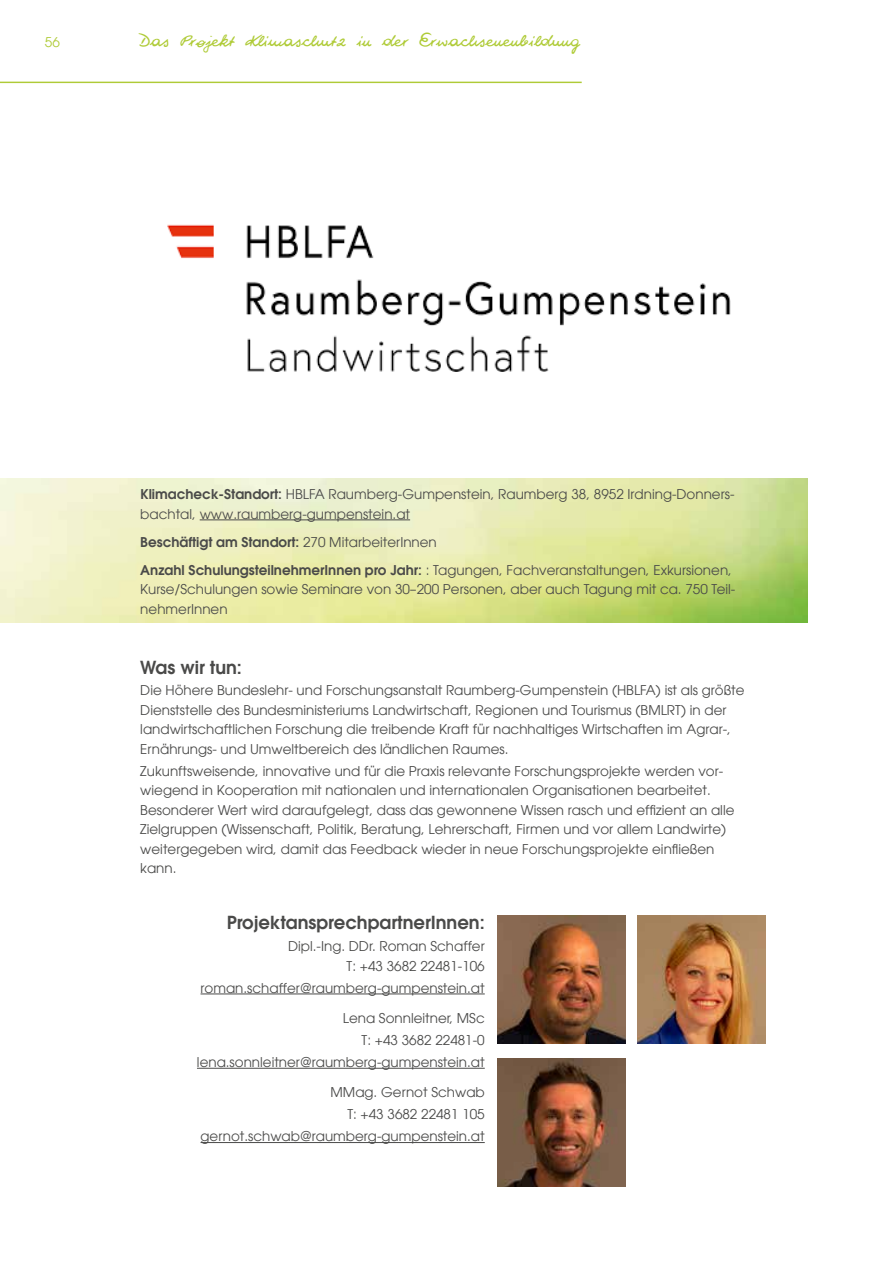
<style>
.page{position:relative;width:893px;height:1263px;background:#fff}
.page>*{position:absolute;margin:0;border:0;box-sizing:border-box;transform-origin:0 0}
.t1{font:21px "WIP Sugar Baby";color:#afcb37}
.t2{font:600 18px "Avant Garde LT";color:#4a4a49}
.t3{font:13.5px/19.5px "Avant Garde LT";color:#4a4a49}
.t4{font:13.5px "Avant Garde LT";color:#afcb37}
.s1{font-weight:600}
</style>
<div class="page">
<img style="left:0;top:478px;width:808px;height:145px">
<hr style="left:200px;top:519px;width:210px;height:1px;background:#4a4a49">
<hr style="left:0;top:82px;width:582px;height:1px;background:#afcb37">
<img style="left:167px;top:224px;width:564px;height:148px">
<hr style="left:201px;top:993px;width:284px;height:1px;background:#4a4a49">
<hr style="left:197px;top:1068px;width:288px;height:1px;background:#4a4a49">
<hr style="left:201px;top:1142px;width:284px;height:1px;background:#4a4a49">
<img style="left:638px;top:916px;width:127px;height:127px">
<img style="left:497px;top:916px;width:128px;height:127px">
<img style="left:497px;top:1059px;width:128px;height:127px">
<p class="t4" style="left:45px;top:34px;width:16px">56</p>
<h1 class="t1" style="left:140px;top:30px;width:441px">Das Projekt Klimaschutz in der Erwachsenenbildung</h1>
<p class="t3" style="left:140px;top:484px;width:596px"><span class="s1">Klimacheck-Standort:</span> HBLFA Raumberg-Gumpenstein, Raumberg 38, 8952 Irdning-Donners&shy;bachtal, www.raumberg-gumpenstein.at</p>
<p class="t3" style="left:140px;top:527px;width:593px;line-height:28px"><span class="s1">Beschäftigt am Standort:</span> 270 MitarbeiterInnen<br><span class="s1">Anzahl SchulungsteilnehmerInnen pro Jahr:</span> : Tagungen, Fachveranstaltungen, Exkursionen,</p>
<p class="t3" style="left:140px;top:579px;width:597px">Kurse/Schulungen sowie Seminare von 30–200 Personen, aber auch Tagung mit ca. 750 Teil&shy;nehmerInnen</p>
<h2 class="t2" style="left:140px;top:655px;width:103px">Was wir tun:</h2>
<p class="t3" style="left:140px;top:681px;width:606px">Die Höhere Bundeslehr- und Forschungsanstalt Raumberg-Gumpenstein (HBLFA) ist als größte Dienststelle des Bundesministeriums Landwirtschaft, Regionen und Tourismus (BMLRT) in der landwirtschaftlichen Forschung die treibende Kraft für nachhaltiges Wirtschaften im Agrar-, Ernährungs- und Umweltbereich des ländlichen Raumes.</p>
<p class="t3" style="left:140px;top:761px;width:596px">Zukunftsweisende, innovative und für die Praxis relevante Forschungsprojekte werden vor&shy;wiegend in Kooperation mit nationalen und internationalen Organisationen bearbeitet.<br>Besonderer Wert wird daraufgelegt, dass das gewonnene Wissen rasch und effizient an alle Zielgruppen (Wissenschaft, Politik, Beratung, Lehrerschaft, Firmen und vor allem Landwirte) weitergegeben wird, damit das Feedback wieder in neue Forschungsprojekte einfließen kann.</p>
<h2 class="t2" style="left:227px;top:911px;width:260px">ProjektansprechpartnerInnen:</h2>
<p class="t3" style="left:288px;top:936px;width:198px;text-align:right">Dipl.-Ing. DDr. Roman Schaffer<br>T: +43 3682 22481-106</p>
<p class="t3" style="left:201px;top:978px;width:286px">roman.schaffer@raumberg-gumpenstein.at</p>
<p class="t3" style="left:197px;top:1007px;width:289px;line-height:21.9px;text-align:right">Lena Sonnleitner, MSc<br>T: +43 3682 22481-0 lena.sonnleitner@raumberg-gumpenstein.at</p>
<p class="t3" style="left:201px;top:1081px;width:286px;line-height:21.9px;text-align:right">MMag. Gernot Schwab<br>T: +43 3682 22481 105 gernot.schwab@raumberg-gumpenstein.at</p>
</div>
